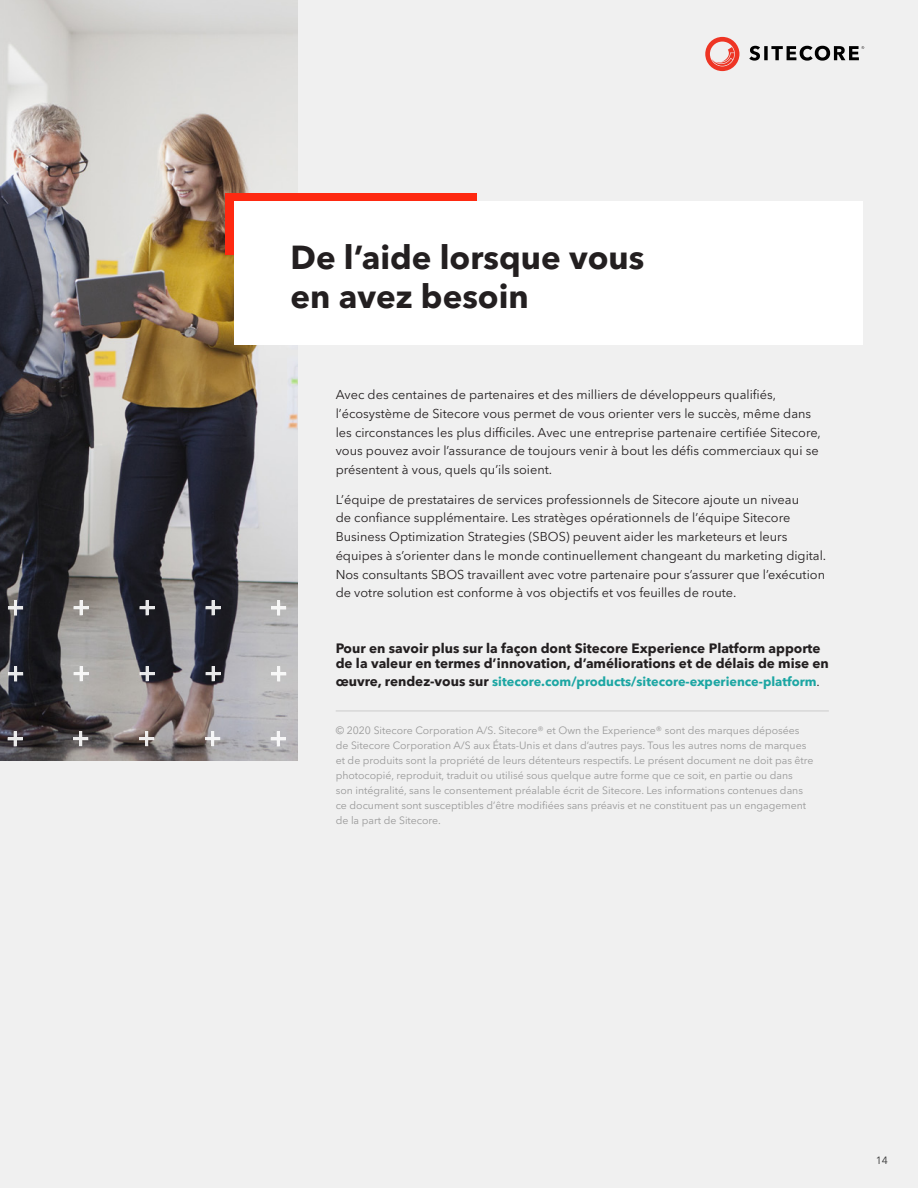
<style>
.page{position:relative;width:918px;height:1188px;background:#f0f0f0}
.page>*{position:absolute;margin:0;border:0;box-sizing:border-box;transform-origin:0 0}
.t1{font:700 33px/39px "Avenir Next LT Pro";color:#231f20}
.Body_Text{font:700 13.5px/15px "Avenir Next LT Pro";color:#231f20}
.Body_Text-2{font:12.75px/18.8px "Avenir Next LT Pro";color:#231f20}
.Body_Text-3{font:700 12.75px "Avenir Next LT Pro";color:#1ca6a3}
.Body_Text-4{font:10.5px/15px "Avenir Next LT Pro";color:#999}
.t2{font:10.5px "Avenir Next LT Pro";color:#333}
.s1{font-size:13.5px;color:#231f20}
.s2{font-weight:400;color:#231f20}
</style>
<div class="page">
<svg style="left:705px;top:37px;width:34px;height:34px"></svg>
<svg style="left:749px;top:46px;width:115px;height:15px"></svg>
<img style="left:0;top:0;width:298px;height:761px">
<hr style="left:80px;top:600px;width:3px;height:15px;background:#fff">
<svg style="left:74px;top:601px;width:14px;height:14px"></svg>
<hr style="left:73px;top:606px;width:16px;height:3px;background:#fff">
<hr style="left:146px;top:600px;width:3px;height:15px;background:#fff">
<svg style="left:140px;top:601px;width:14px;height:14px"></svg>
<hr style="left:139px;top:606px;width:16px;height:3px;background:#fff">
<hr style="left:212px;top:600px;width:3px;height:15px;background:#fff">
<svg style="left:206px;top:601px;width:14px;height:14px"></svg>
<hr style="left:205px;top:606px;width:16px;height:3px;background:#fff">
<hr style="left:277px;top:600px;width:3px;height:16px;background:#fff">
<svg style="left:272px;top:601px;width:14px;height:14px"></svg>
<svg style="left:271px;top:606px;width:15px;height:4px"></svg>
<hr style="left:14px;top:600px;width:3px;height:16px;background:#fff">
<svg style="left:8px;top:601px;width:15px;height:14px"></svg>
<svg style="left:8px;top:606px;width:15px;height:4px"></svg>
<hr style="left:80px;top:666px;width:3px;height:15px;background:#fff">
<svg style="left:74px;top:667px;width:14px;height:14px"></svg>
<hr style="left:74px;top:672px;width:15px;height:3px;background:#fff">
<hr style="left:146px;top:666px;width:3px;height:15px;background:#fff">
<svg style="left:140px;top:667px;width:14px;height:14px"></svg>
<hr style="left:140px;top:672px;width:15px;height:3px;background:#fff">
<hr style="left:212px;top:666px;width:3px;height:15px;background:#fff">
<svg style="left:206px;top:667px;width:14px;height:14px"></svg>
<hr style="left:206px;top:672px;width:15px;height:3px;background:#fff">
<hr style="left:277px;top:666px;width:3px;height:15px;background:#fff">
<svg style="left:272px;top:667px;width:14px;height:14px"></svg>
<hr style="left:271px;top:672px;width:15px;height:3px;background:#fff">
<hr style="left:14px;top:666px;width:3px;height:15px;background:#fff">
<svg style="left:8px;top:667px;width:15px;height:14px"></svg>
<hr style="left:8px;top:672px;width:15px;height:3px;background:#fff">
<hr style="left:79px;top:731px;width:3px;height:15px;background:#fff">
<svg style="left:74px;top:732px;width:14px;height:14px"></svg>
<hr style="left:73px;top:737px;width:15px;height:3px;background:#fff">
<hr style="left:145px;top:731px;width:3px;height:15px;background:#fff">
<svg style="left:140px;top:732px;width:14px;height:14px"></svg>
<hr style="left:139px;top:737px;width:15px;height:3px;background:#fff">
<hr style="left:211px;top:731px;width:3px;height:15px;background:#fff">
<svg style="left:206px;top:732px;width:14px;height:14px"></svg>
<hr style="left:205px;top:737px;width:15px;height:3px;background:#fff">
<hr style="left:277px;top:731px;width:3px;height:15px;background:#fff">
<svg style="left:271px;top:732px;width:14px;height:14px"></svg>
<hr style="left:271px;top:737px;width:15px;height:3px;background:#fff">
<hr style="left:14px;top:731px;width:3px;height:15px;background:#fff">
<svg style="left:8px;top:732px;width:14px;height:14px"></svg>
<hr style="left:8px;top:737px;width:15px;height:3px;background:#fff">
<div style="left:225px;top:193px;width:251px;height:62px;background:#fe2911"></div>
<div style="left:234px;top:202px;width:628px;height:143px;background:#fff"></div>
<hr style="left:336px;top:711px;width:493px;height:1px;background:#ccc">
<p class="t1" style="left:291px;top:238px;width:355px">De l’aide lorsque vous en avez besoin</p>
<p class="Body_Text-2" style="left:336px;top:385px;width:487px">Avec des centaines de partenaires et des milliers de développeurs qualifiés, l’écosystème de Sitecore vous permet de vous orienter vers le succès, même dans les circonstances les plus difficiles. Avec une entreprise partenaire certifiée Sitecore, vous pouvez avoir l’assurance de toujours venir à bout les défis commerciaux qui se présentent à vous, quels qu’ils soient.</p>
<p class="Body_Text-2" style="left:336px;top:490px;width:492px">L’équipe de prestataires de services professionnels de Sitecore ajoute un niveau<br>de confiance supplémentaire. Les stratèges opérationnels de l’équipe Sitecore Business Optimization Strategies (SBOS) peuvent aider les marketeurs et leurs équipes à s’orienter dans le monde continuellement changeant du marketing digital.<br>Nos consultants SBOS travaillent avec votre partenaire pour s’assurer que l’exécution de votre solution est conforme à vos objectifs et vos feuilles de route.</p>
<p class="Body_Text" style="left:336px;top:640px;width:495px">Pour en savoir plus sur la façon dont Sitecore Experience Platform apporte de la valeur en termes d’innovation, d’améliorations et de délais de mise en</p>
<p class="Body_Text-3" style="left:336px;top:674px;width:486px"><span class="s1">œuvre, rendez-vous sur</span> sitecore.com/products/sitecore-experience-platform<span class="s2">.</span></p>
<p class="Body_Text-4" style="left:336px;top:723px;width:479px">© 2020 Sitecore Corporation A/S. Sitecore® et Own the Experience® sont des marques déposées de Sitecore Corporation A/S aux États-Unis et dans d’autres pays. Tous les autres noms de marques et de produits sont la propriété de leurs détenteurs respectifs. Le présent document ne doit pas être photocopié, reproduit, traduit ou utilisé sous quelque autre forme que ce soit, en partie ou dans<br>son intégralité, sans le consentement préalable écrit de Sitecore. Les informations contenues dans ce document sont susceptibles d’être modifiées sans préavis et ne constituent pas un engagement de la part de Sitecore.</p>
<p class="t2" style="left:876px;top:1154px;width:14px">14</p>
</div>
